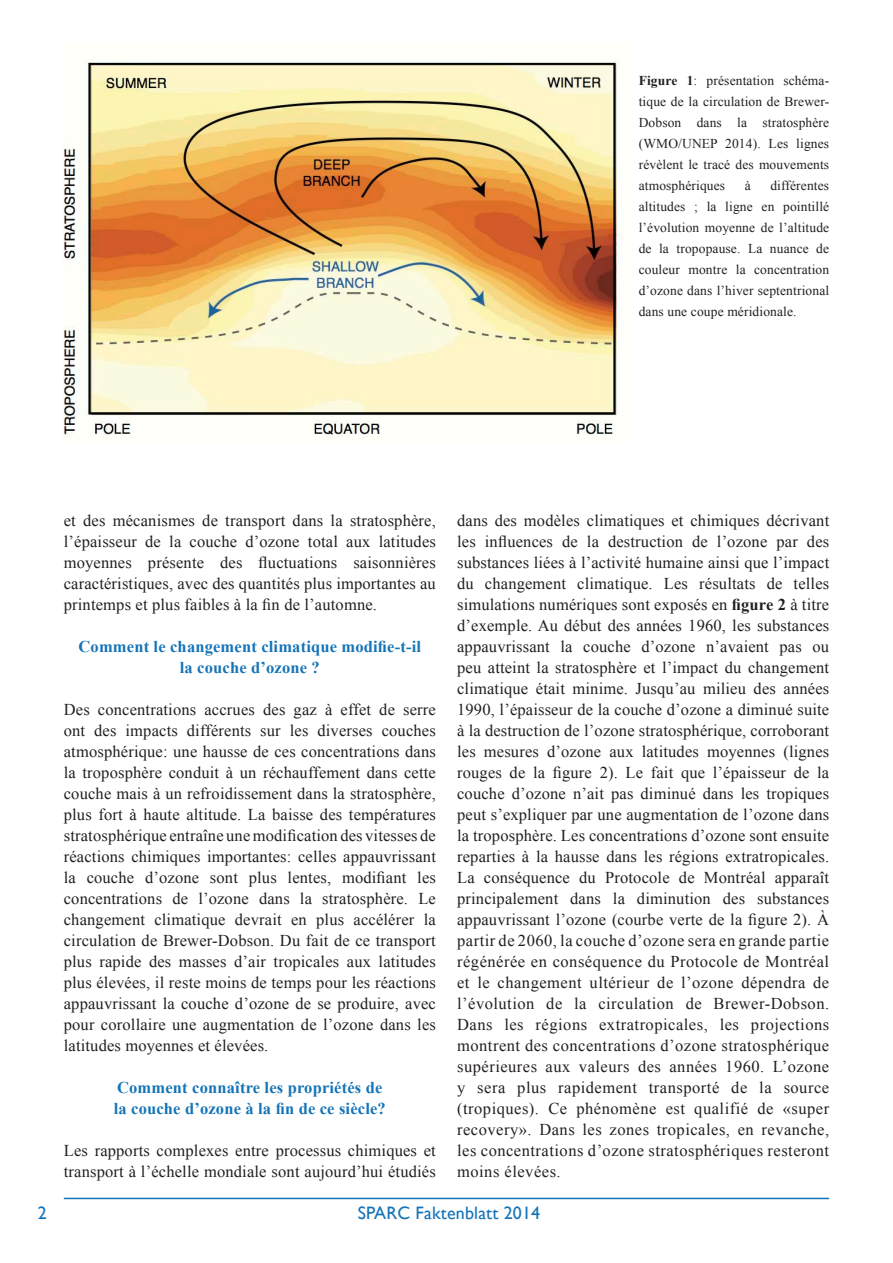
<style>
.page{position:relative;width:893px;height:1263px;background:#fff}
.page>*{position:absolute;margin:0;border:0;box-sizing:border-box;transform-origin:0 0}
.n__newsletter{font:18px "Gill Sans";letter-spacing:.01em;color:#1474b7}
.Page_n{font:18px "Gill Sans";color:#1474b7}
.Body_TXT{font:16.5px/21px "Times New Roman";letter-spacing:.01em;color:#231f20;text-align:justify}
.Section_title{font:700 16.5px/21px "Times New Roman";letter-spacing:.01em;color:#1474b7;text-align:center}
.Figure_caption{font:13.5px/21px "Times New Roman";letter-spacing:.01em;color:#231f20;text-align:justify}
.s1{font-weight:700}
</style>
<div class="page">
<hr style="left:64px;top:1198px;width:765px;height:1px;background:#1474b7">
<img style="left:64px;top:59px;width:555px;height:380px">
<p class="Figure_caption" style="left:639px;top:70px;width:192px"><span class="s1">Figure 1</span>: présentation schéma&shy;tique de la circulation de Brewer-Dobson dans la stratosphère (WMO/UNEP 2014). Les lignes révèlent le tracé des mouvements atmosphériques</p>
<p class="Figure_caption" style="left:639px;top:175px;width:192px;text-indent:132px">différentes altitudes ; la ligne en pointillé l’évolution moyenne de l’altitude de la tropopause. La nuance de couleur montre la concentration d’ozone dans l’hiver septentrional dans une coupe méridionale.</p>
<p class="Figure_caption" style="left:745px;top:175px;width:7px">à</p>
<p class="Body_TXT" style="left:64px;top:510px;width:374px">et des mécanismes de transport dans la stratosphère, l’épaisseur de la couche d’ozone total aux latitudes moyennes présente des fluctuations saisonnières caractéristiques, avec des quantités plus importantes au printemps et plus faibles à la fin de l’automne.</p>
<p class="Section_title" style="left:79px;top:635px;width:344px">Comment le changement climatique modifie-t-il la couche d’ozone ?</p>
<p class="Body_TXT" style="left:64px;top:699px;width:374px">Des concentrations accrues des gaz à effet de serre ont des impacts différents sur les diverses couches atmosphérique: une hausse de ces concentrations dans la troposphère conduit à un réchauffement dans cette couche mais à un refroidissement dans la stratosphère, plus fort à haute altitude. La baisse des températures stratosphérique entraîne une modification des vitesses de réactions chimiques importantes: celles appauvrissant la couche d’ozone sont plus lentes, modifiant les concentrations de l’ozone dans la stratosphère. Le changement climatique devrait en plus accélérer la circulation de Brewer-Dobson. Du fait de ce transport plus rapide des masses d’air tropicales aux latitudes plus élevées, il reste moins de temps pour les réactions appauvrissant la couche d’ozone de se produire, avec pour corollaire une augmentation de l’ozone dans les latitudes moyennes et élevées.</p>
<p class="Section_title" style="left:114px;top:1076px;width:274px;text-align:left">Comment connaître les propriétés de la couche d’ozone à la fin de ce siècle?</p>
<p class="Body_TXT" style="left:64px;top:1140px;width:374px">Les rapports complexes entre processus chimiques et transport à l’échelle mondiale sont aujourd’hui étudiés</p>
<p class="Body_TXT" style="left:457px;top:510px;width:374px">dans des modèles climatiques et chimiques décrivant les influences de la destruction de l’ozone par des substances liées à l’activité humaine ainsi que l’impact du changement climatique. Les résultats de telles simulations numériques sont exposés en <span class="s1">figure 2</span> à titre d’exemple. Au début des années 1960, les substances appauvrissant la couche d’ozone n’avaient pas ou peu atteint la stratosphère et l’impact du changement climatique était minime. Jusqu’au milieu des années 1990, l’épaisseur de la couche d’ozone a diminué suite à la destruction de l’ozone stratosphérique, corroborant les mesures d’ozone aux latitudes moyennes (lignes rouges de la figure 2). Le fait que l’épaisseur de la couche d’ozone n’ait pas diminué dans les tropiques peut s’expliquer par une augmentation de l’ozone dans la troposphère. Les concentrations d’ozone sont ensuite reparties à la hausse dans les régions extratropicales.<br>La conséquence du Protocole de Montréal apparaît principalement dans la diminution des substances appauvrissant l’ozone (courbe verte de la figure 2). À partir de 2060, la couche d’ozone sera en grande partie régénérée en conséquence du Protocole de Montréal et le changement ultérieur de l’ozone dépendra de l’évolution de la circulation de Brewer-Dobson.<br>Dans les régions extratropicales, les projections montrent des concentrations d’ozone stratosphérique supérieures aux valeurs des années 1960. L’ozone y sera plus rapidement transporté de la source (tropiques). Ce phénomène est qualifié de «super recovery». Dans les zones tropicales, en revanche, les concentrations d’ozone stratosphériques resteront moins élevées.</p>
<p class="Page_n" style="left:38px;top:1202px;width:10px">2</p>
<p class="n__newsletter" style="left:358px;top:1202px;width:184px">SPARC Faktenblatt 2014</p>
</div>
